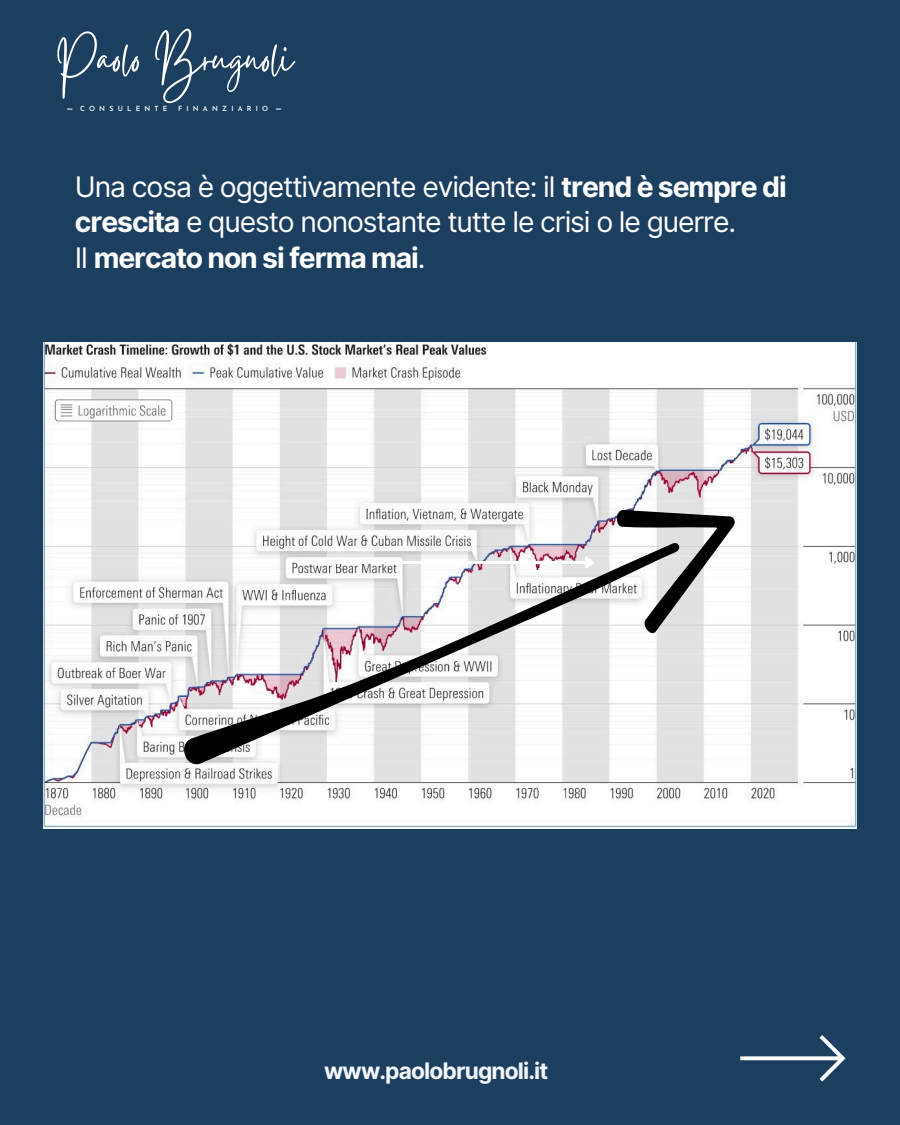
<style>
.page{position:relative;width:900px;height:1125px;background:#1c3f60}
.page>*{position:absolute;margin:0;border:0;box-sizing:border-box;transform-origin:0 0}
.t1{font:54px "Gistesy";color:#fff}
.t2{font:28.3px/35.2px "Inter";letter-spacing:-.04em;color:#fff}
.t3{font:700 22.8px "Inter";letter-spacing:-.04em;color:#f3f6fa}
.t4{font:600 7px "Josefin Sans";letter-spacing:.6em;color:#fff}
.s1{font-weight:700}
</style>
<div class="page">
<svg style="left:740px;top:1035px;width:106px;height:47px"></svg>
<img style="left:43px;top:343px;width:813px;height:486px">
<svg style="left:176px;top:541px;width:514px;height:230px;background:#dbd9da"></svg>
<svg style="left:582px;top:469px;width:183px;height:170px;background:#c9c7c8"></svg>
<h1 class="t1" style="left:55px;top:20px;width:239px">Paolo Brugnoli</h1>
<p class="t4" style="left:80px;top:106px;width:89px">CONSULENTE</p>
<p class="t4" style="left:178px;top:106px;width:92px">FINANZIARIO</p>
<p class="t2" style="left:75px;top:169px;width:713px">Una cosa è oggettivamente evidente: il <span class="s1">trend è sempre di crescita</span> e questo nonostante tutte le crisi o le guerre.<br>Il <span class="s1">mercato non si ferma mai</span>.</p>
<p class="t3" style="left:324px;top:1057px;width:226px">www.paolobrugnoli.it</p>
</div>
